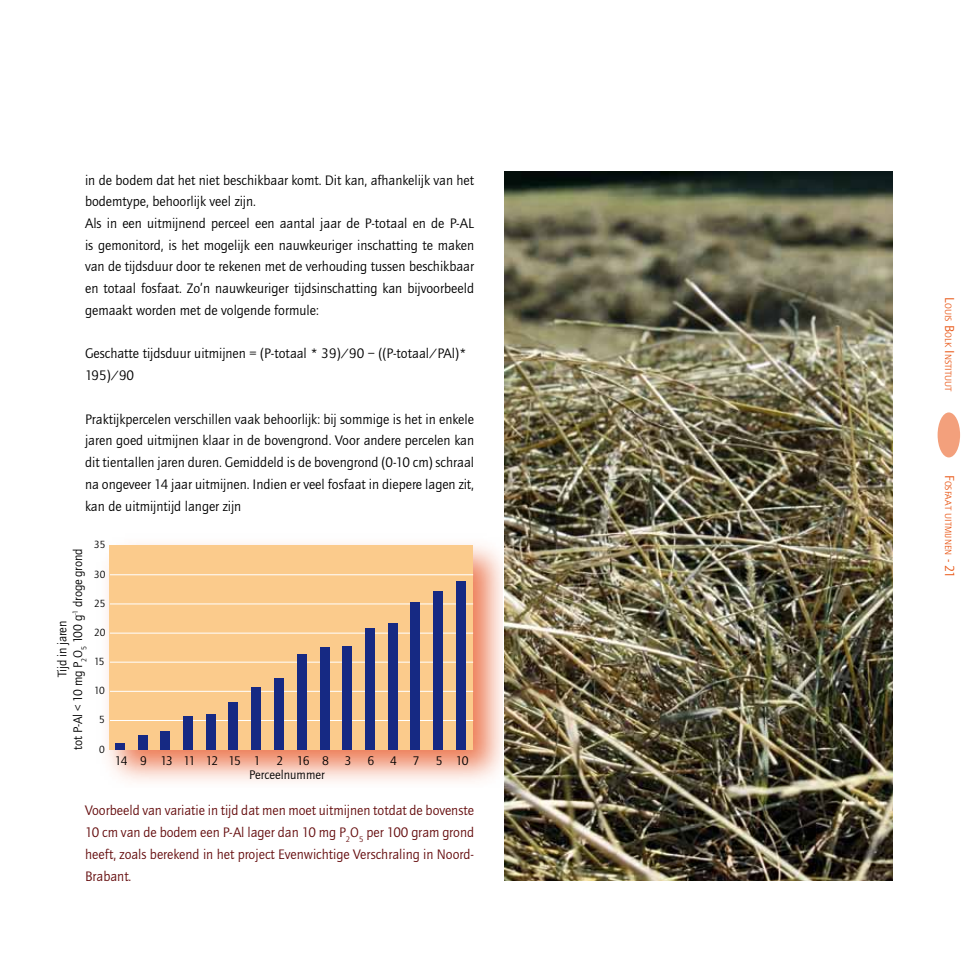
<style>
.page{position:relative;width:978px;height:978px;background:#fff}
.page>*{position:absolute;margin:0;border:0;box-sizing:border-box;transform-origin:0 0}
.t1{font:14.25px/21.8px "Quay Sans";color:#000}
.t2{font:14.25px/21.8px "Quay Sans";color:#650d0e;text-align:justify}
.t3{font:12.9px/15.5px "Quay Sans";letter-spacing:-.015em;color:#000;text-align:center}
.t4{font:12.9px "Quay Sans";letter-spacing:.79em;color:#000}
.t5{font:10.8px "Quay Sans";color:#000}
.t6{font:9.45px "Quay Sans";color:#e85412}
.s1{font-size:13.5px}
</style>
<div class="page">
<div style="left:938px;top:412px;width:22px;height:45px;background:#f3a07c;border-radius:50%"></div>
<img style="left:107px;top:544px;width:396px;height:238px">
<div style="left:109px;top:546px;width:363px;height:204px;background:#fbcb8c"></div>
<hr style="left:110px;top:720px;width:363px;height:1px;background:#fff">
<hr style="left:110px;top:691px;width:363px;height:1px;background:#fff">
<hr style="left:110px;top:662px;width:363px;height:1px;background:#fff">
<hr style="left:110px;top:633px;width:363px;height:1px;background:#fff">
<hr style="left:110px;top:604px;width:363px;height:1px;background:#fff">
<hr style="left:110px;top:574px;width:363px;height:1px;background:#fff">
<div style="left:115px;top:743px;width:9px;height:7px;background:#162983"></div>
<div style="left:138px;top:735px;width:9px;height:15px;background:#162983"></div>
<div style="left:161px;top:731px;width:9px;height:19px;background:#162983"></div>
<div style="left:183px;top:716px;width:10px;height:34px;background:#162983"></div>
<div style="left:206px;top:715px;width:9px;height:35px;background:#162983"></div>
<div style="left:229px;top:702px;width:9px;height:48px;background:#162983"></div>
<div style="left:252px;top:687px;width:9px;height:63px;background:#162983"></div>
<div style="left:274px;top:678px;width:10px;height:72px;background:#162983"></div>
<div style="left:297px;top:654px;width:9px;height:96px;background:#162983"></div>
<div style="left:320px;top:648px;width:9px;height:102px;background:#162983"></div>
<div style="left:343px;top:646px;width:9px;height:104px;background:#162983"></div>
<div style="left:365px;top:628px;width:9px;height:122px;background:#162983"></div>
<div style="left:456px;top:582px;width:9px;height:168px;background:#162983"></div>
<div style="left:434px;top:591px;width:9px;height:159px;background:#162983"></div>
<div style="left:411px;top:602px;width:9px;height:148px;background:#162983"></div>
<div style="left:388px;top:623px;width:9px;height:127px;background:#162983"></div>
<img style="left:504px;top:171px;width:389px;height:710px">
<p class="t1" style="left:85px;top:169px;width:391px">in de bodem dat het niet beschikbaar komt. Dit kan, afhankelijk van het bodemtype, behoorlijk veel zijn.<br>Als in een uitmijnend perceel een aantal jaar de P-totaal en de P-AL is gemonitord, is het mogelijk een nauwkeuriger inschatting te maken van de tijdsduur door te rekenen met de verhouding tussen beschikbaar en totaal fosfaat. Zo’n nauwkeuriger tijdsinschatting kan bijvoorbeeld gemaakt worden met de volgende formule:</p>
<p class="t1" style="left:85px;top:343px;width:383px">Geschatte tijdsduur uitmijnen = (P-totaal * 39)/90 – ((P-totaal/PAl)*<br>195)/90</p>
<p class="t1" style="left:85px;top:408px;width:391px;text-align:justify">Praktijkpercelen verschillen vaak behoorlijk: bij sommige is het in enkele jaren goed uitmijnen klaar in de bovengrond. Voor andere percelen kan dit tientallen jaren duren. Gemiddeld is de bovengrond (0-10 cm) schraal na ongeveer 14 jaar uitmijnen. Indien er veel fosfaat in diepere lagen zit, kan de uitmijntijd langer zijn</p>
<p class="t5" style="left:94px;top:539px;width:13px">35</p>
<p class="t3" style="left:55px;top:750px;width:202px;rotate:-90deg">Tijd in jaren<br>tot P-Al &lt; 10 mg P O<sub>2</sub> <sub>5</sub> 100 g<sup>-1</sup> droge grond</p>
<p class="t5" style="left:94px;top:568px;width:13px">30</p>
<p class="t5" style="left:94px;top:597px;width:13px">25</p>
<p class="t5" style="left:94px;top:626px;width:13px">20</p>
<p class="t5" style="left:94px;top:656px;width:12px">15</p>
<p class="t5" style="left:94px;top:685px;width:12px">10</p>
<p class="t5" style="left:99px;top:714px;width:7px">5</p>
<p class="t5" style="left:99px;top:743px;width:7px">0</p>
<p class="t4" style="left:115px;top:754px;width:355px">149131112151 2168 3 6 4 7 510</p>
<p class="t3" style="left:249px;top:767px;width:77px">Perceelnummer</p>
<p class="t2" style="left:85px;top:800px;width:391px">Voorbeeld van variatie in tijd dat men moet uitmijnen totdat de bovenste 10 cm van de bodem een P-Al lager dan 10 mg P<sub>2</sub>O<sub>5</sub> per 100 gram grond heeft, zoals berekend in het project Evenwichtige Verschraling in Noord-Brabant.</p>
<p class="t6" style="left:953px;top:297px;width:96px;rotate:90deg"><span class="s1">L</span>ouis <span class="s1">B</span>olk <span class="s1">I</span> nstituut</p>
<p class="t6" style="left:953px;top:475px;width:105px;rotate:90deg"><span class="s1">F</span>osfaat uitmijnen <span class="s1">- 21</span></p>
</div>
